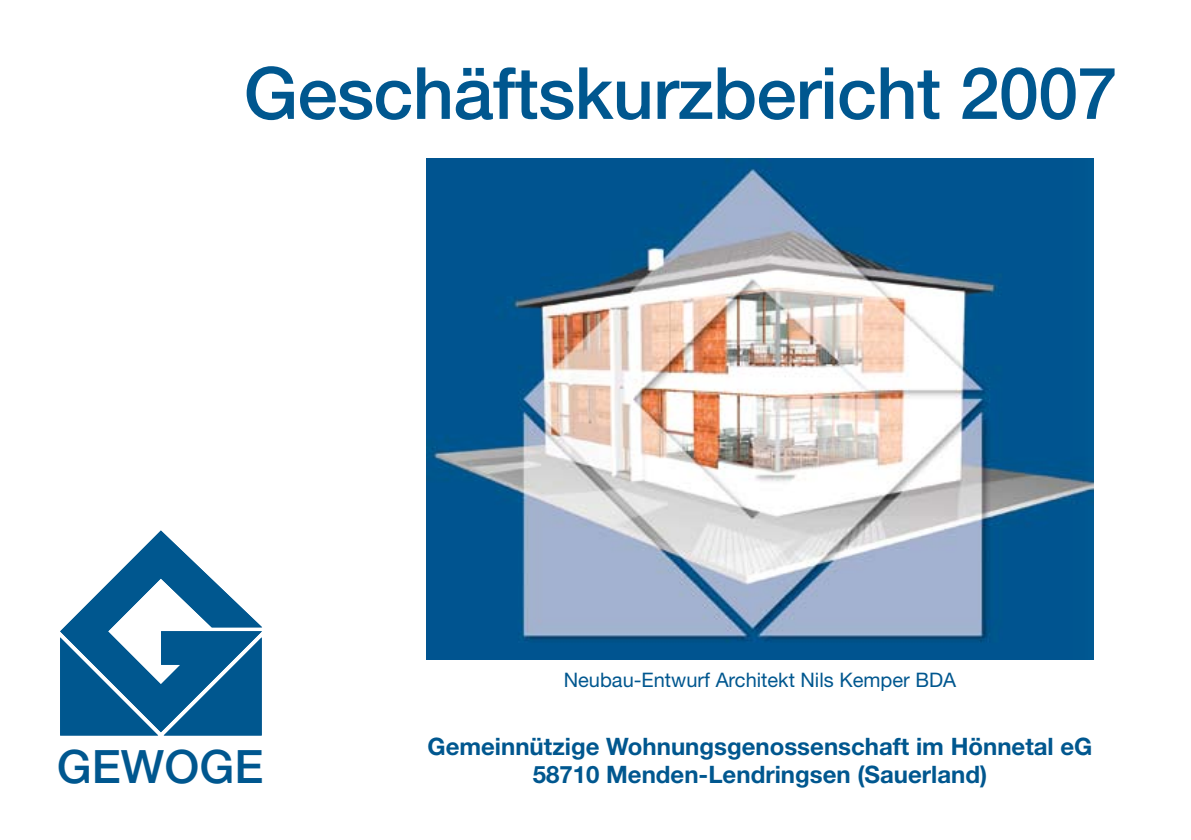
<style>
.page{position:relative;width:1191px;height:840px;background:#fff}
.page>*{position:absolute;margin:0;border:0;box-sizing:border-box;transform-origin:0 0}
.t1{font:500 72px "Helvetica Neue";letter-spacing:-.01em;color:#00578f}
.t2{font:500 46px "Helvetica Neue";letter-spacing:.005em;color:#00578f}
.t3{font:700 24px/28px "Helvetica Neue";color:#00578f;text-align:center}
.t4{font:20px "Helvetica Neue";color:#00578f}
</style>
<div class="page">
<img style="left:426px;top:158px;width:668px;height:501px">
<svg style="left:60px;top:731px;width:98px;height:4px"></svg>
<svg style="left:164px;top:731px;width:98px;height:4px"></svg>
<svg style="left:60px;top:530px;width:202px;height:201px;fill:#00578f"></svg>
<h1 class="t1" style="left:243px;top:50px;width:875px">Geschäftskurzbericht 2007</h1>
<h2 class="t2" style="left:57px;top:739px;width:208px">GEWOGE</h2>
<p class="t4" style="left:564px;top:668px;width:394px">Neubau-Entwurf Architekt Nils Kemper BDA</p>
<p class="t3" style="left:427px;top:731px;width:666px">Gemeinnützige Wohnungsgenossenschaft im Hönnetal eG<br>58710 Menden-Lendringsen (Sauerland)</p>
</div>
